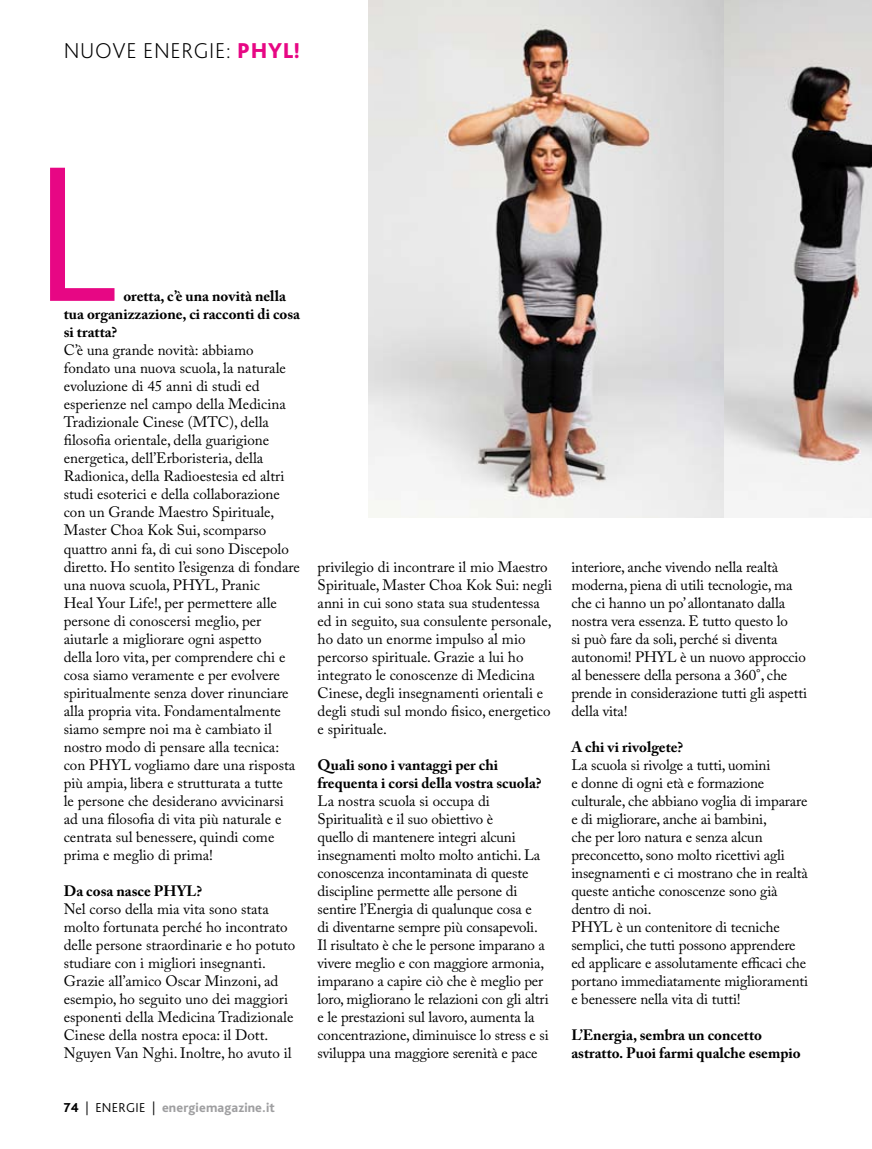
<style>
.page{position:relative;width:872px;height:1149px;background:#fff}
.page>*{position:absolute;margin:0;border:0;box-sizing:border-box;transform-origin:0 0}
.t1{font:300 201.9px "Bliss Pro";color:#e70784}
.t2{font:200 22.5px "Bliss Pro";letter-spacing:.03em;color:#000}
.t3{font:15px/18px "Adobe Caslon Pro";color:#000}
.t4{font:700 15px/18px "Adobe Caslon Pro";color:#000}
.t5{font:800 13.5px "Bliss Pro";letter-spacing:.01em;color:#9f9fa1}
.s1{font-weight:800;color:#e70784}
.s2{color:#000}
.s3{font-weight:300;color:#000}
</style>
<div class="page">
<img style="left:368px;top:1px;width:356px;height:516px">
<img style="left:724px;top:1px;width:148px;height:516px">
<h2 class="t2" style="left:64px;top:37px;width:238px">NUOVE ENERGIE: <span class="s1">PHYL!</span></h2>
<h1 class="t1" style="left:33px;top:108px;width:88px">L</h1>
<p class="t4" style="left:64px;top:287px;width:238px;text-indent:60px">oretta, c’è una novità nella tua organizzazione, ci racconti di cosa si tratta?</p>
<p class="t3" style="left:64px;top:341px;width:237px">C’è una grande novità: abbiamo fondato una nuova scuola, la naturale evoluzione di 45 anni di studi ed esperienze nel campo della Medicina Tradizionale Cinese (MTC), della filosofia orientale, della guarigione energetica, dell’Erboristeria, della Radionica, della Radioestesia ed altri studi esoterici e della collaborazione con un Grande Maestro Spirituale, Master Choa Kok Sui, scomparso quattro anni fa, di cui sono Discepolo diretto. Ho sentito l’esigenza di fondare una nuova scuola, PHYL, Pranic<br>Heal Your Life!, per permettere alle persone di conoscersi meglio, per aiutarle a migliorare ogni aspetto<br>della loro vita, per comprendere chi e cosa siamo veramente e per evolvere spiritualmente senza dover rinunciare alla propria vita. Fondamentalmente siamo sempre noi ma è cambiato il nostro modo di pensare alla tecnica: con PHYL vogliamo dare una risposta più ampia, libera e strutturata a tutte<br>le persone che desiderano avvicinarsi ad una filosofia di vita più naturale e centrata sul benessere, quindi come prima e meglio di prima!</p>
<p class="t4" style="left:64px;top:881px;width:140px">Da cosa nasce PHYL?</p>
<p class="t3" style="left:64px;top:899px;width:233px">Nel corso della mia vita sono stata molto fortunata perché ho incontrato delle persone straordinarie e ho potuto studiare con i migliori insegnanti.<br>Grazie all’amico Oscar Minzoni, ad esempio, ho seguito uno dei maggiori esponenti della Medicina Tradizionale Cinese della nostra epoca: il Dott.<br>Nguyen Van Nghi. Inoltre, ho avuto il</p>
<p class="t5" style="left:64px;top:1098px;width:213px"><span class="s2">74</span> <span class="s3">| ENERGIE |</span> energiemagazine.it</p>
<p class="t3" style="left:317px;top:557px;width:236px">privilegio di incontrare il mio Maestro Spirituale, Master Choa Kok Sui: negli anni in cui sono stata sua studentessa ed in seguito, sua consulente personale, ho dato un enorme impulso al mio percorso spirituale. Grazie a lui ho integrato le conoscenze di Medicina Cinese, degli insegnamenti orientali e degli studi sul mondo fisico, energetico e spirituale.</p>
<p class="t4" style="left:317px;top:755px;width:225px">Quali sono i vantaggi per chi frequenta i corsi della vostra scuola?</p>
<p class="t3" style="left:317px;top:791px;width:233px">La nostra scuola si occupa di Spiritualità e il suo obiettivo è<br>quello di mantenere integri alcuni insegnamenti molto molto antichi. La conoscenza incontaminata di queste discipline permette alle persone di sentire l’Energia di qualunque cosa e<br>di diventarne sempre più consapevoli.<br>Il risultato è che le persone imparano a vivere meglio e con maggiore armonia, imparano a capire ciò che è meglio per loro, migliorano le relazioni con gli altri e le prestazioni sul lavoro, aumenta la concentrazione, diminuisce lo stress e si sviluppa una maggiore serenità e pace</p>
<p class="t3" style="left:571px;top:557px;width:237px">interiore, anche vivendo nella realtà moderna, piena di utili tecnologie, ma che ci hanno un po’ allontanato dalla nostra vera essenza. E tutto questo lo<br>si può fare da soli, perché si diventa autonomi! PHYL è un nuovo approccio al benessere della persona a 360°, che prende in considerazione tutti gli aspetti della vita!</p>
<p class="t4" style="left:571px;top:737px;width:113px">A chi vi rivolgete?</p>
<p class="t3" style="left:571px;top:755px;width:238px">La scuola si rivolge a tutti, uomini<br>e donne di ogni età e formazione culturale, che abbiano voglia di imparare e di migliorare, anche ai bambini,<br>che per loro natura e senza alcun preconcetto, sono molto ricettivi agli insegnamenti e ci mostrano che in realtà queste antiche conoscenze sono già dentro di noi.<br>PHYL è un contenitore di tecniche semplici, che tutti possono apprendere ed applicare e assolutamente efficaci che portano immediatamente miglioramenti e benessere nella vita di tutti!</p>
<p class="t4" style="left:571px;top:1025px;width:231px">L’Energia, sembra un concetto astratto. Puoi farmi qualche esempio</p>
</div>
